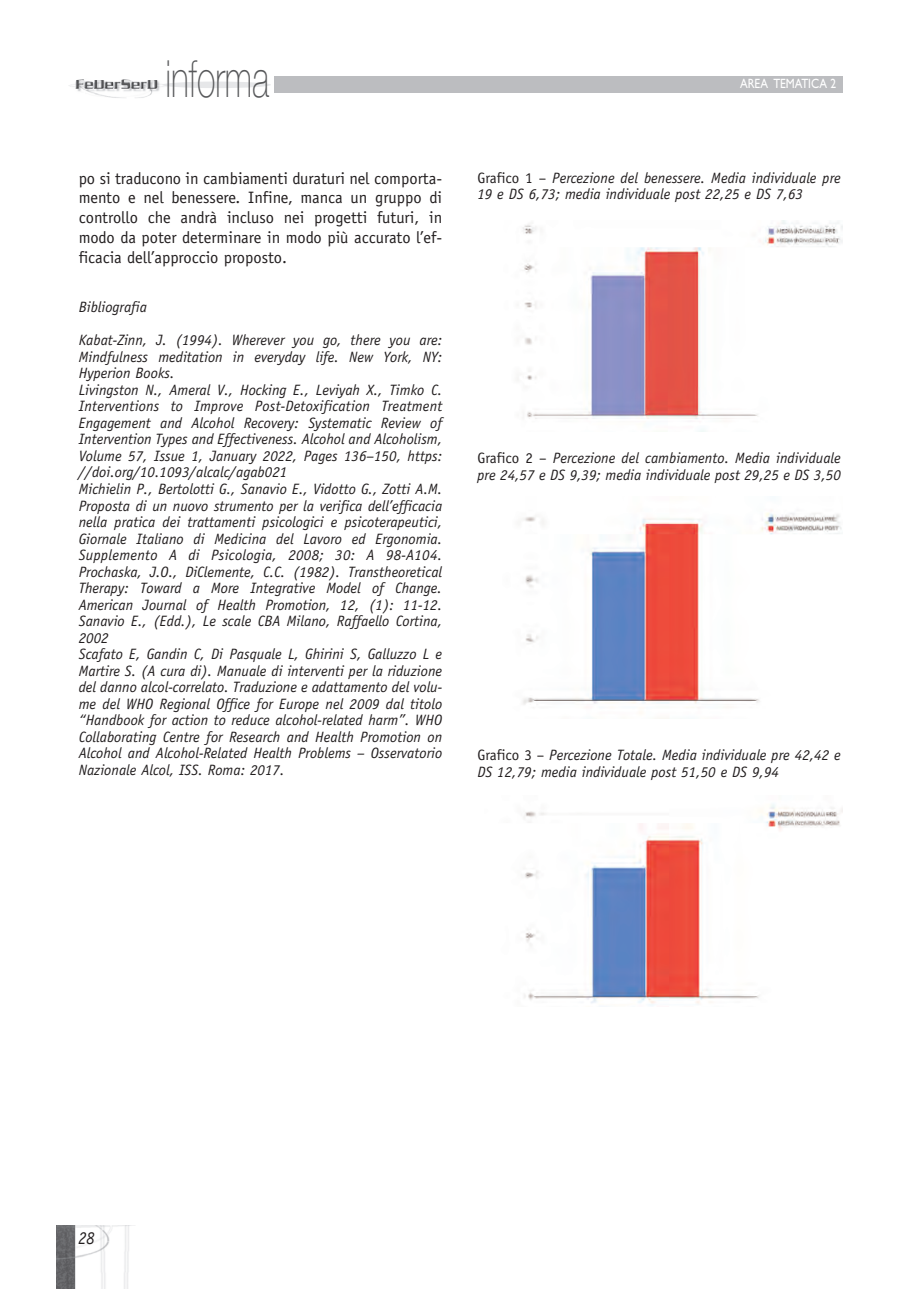
<style>
.page{position:relative;width:919px;height:1289px;background:#fff}
.page>*{position:absolute;margin:0;border:0;box-sizing:border-box;transform-origin:0 0}
.t1{font:100 51px "Helvetica Neue";color:#57585a;scale:.67 1}
.t2{font:italic 18px "Officina Sans";color:#231f20;scale:.9 1}
.t3{font:16.5px/19.8px "Officina Sans";color:#231f20;text-align:justify}
.t4{font:italic 15px/16.5px "Officina Sans";color:#231f20}
.t5{font:13.5px "Gill Sans";letter-spacing:-.005em;color:#fff;scale:.85 1}
.s1{font-style:normal}
</style>
<div class="page">
<div style="left:274px;top:77px;width:568px;height:16px;background:#bcbdc0"></div>
<img style="left:57px;top:1225px;width:78px;height:63px">
<img style="left:69px;top:79px;width:100px;height:19px">
<div style="left:162px;top:82px;width:109px;height:6px;background:#e6e7e9;border-radius:50%"></div>
<img style="left:517px;top:220px;width:325px;height:212px">
<img style="left:523px;top:510px;width:319px;height:195px">
<img style="left:524px;top:804px;width:318px;height:202px">
<h1 class="t1" style="left:165px;top:47px;width:156px">informa</h1>
<p class="t3" style="left:79px;top:169px;width:365px">po si traducono in cambiamenti duraturi nel comporta&shy;mento e nel benessere. Infine, manca un gruppo di controllo che andrà incluso nei progetti futuri, in modo da poter determinare in modo più accurato l’ef&shy;ficacia dell’approccio proposto.</p>
<p class="t4" style="left:79px;top:300px;width:70px">Bibliografia</p>
<p class="t4" style="left:79px;top:333px;width:365px">Kabat-Zinn, J. (1994). Wherever you go, there you are:<br>Mindfulness meditation in everyday life. New York, NY:<br>Hyperion Books.<br>Livingston N., Ameral V., Hocking E., Leviyah X., Timko C.<br>Interventions to Improve Post-Detoxification Treatment Engagement and Alcohol Recovery: Systematic Review of Intervention Types and Effectiveness. Alcohol and Alcoholism, Volume 57, Issue 1, January 2022, Pages 136–150, https: //doi.org/10.1093/alcalc/agab021<br>Michielin P., Bertolotti G., Sanavio E., Vidotto G., Zotti A.M.<br>Proposta di un nuovo strumento per la verifica dell’efficacia nella pratica dei trattamenti psicologici e psicoterapeutici, Giornale Italiano di Medicina del Lavoro ed Ergonomia.<br>Supplemento A di Psicologia, 2008; 30: A 98-A104.<br>Prochaska, J.O., DiClemente, C.C. (1982). Transtheoretical Therapy: Toward a More Integrative Model of Change.<br>American Journal of Health Promotion, 12, (1): 11-12.<br>Sanavio E., (Edd.), Le scale CBA Milano, Raffaello Cortina, 2002<br>Scafato E, Gandin C, Di Pasquale L, Ghirini S, Galluzzo L e Martire S. (A cura di). Manuale di interventi per la riduzione del danno alcol-correlato. Traduzione e adattamento del volu&shy;me del WHO Regional Office for Europe nel 2009 dal titolo “Handbook for action to reduce alcohol-related harm”. WHO Collaborating Centre for Research and Health Promotion on Alcohol and Alcohol-Related Health Problems – Osservatorio Nazionale Alcol, ISS. Roma: 2017.</p>
<p class="t5" style="left:740px;top:79px;width:114px">AREA TEMATICA 2</p>
<p class="t4" style="left:477px;top:170px;width:365px"><span class="s1">Grafico 1 –</span> Percezione del benessere. Media individuale pre<br>19 e DS 6,73; media individuale post 22,25 e DS 7,63</p>
<p class="t4" style="left:477px;top:451px;width:365px"><span class="s1">Grafico 2 –</span> Percezione del cambiamento. Media individuale pre 24,57 e DS 9,39; media individuale post 29,25 e DS 3,50</p>
<p class="t4" style="left:477px;top:748px;width:365px"><span class="s1">Grafico 3 –</span> Percezione Totale. Media individuale pre 42,42 e<br>DS 12,79; media individuale post 51,50 e DS 9,94</p>
<p class="t2" style="left:78px;top:1231px;width:19px">28</p>
</div>
